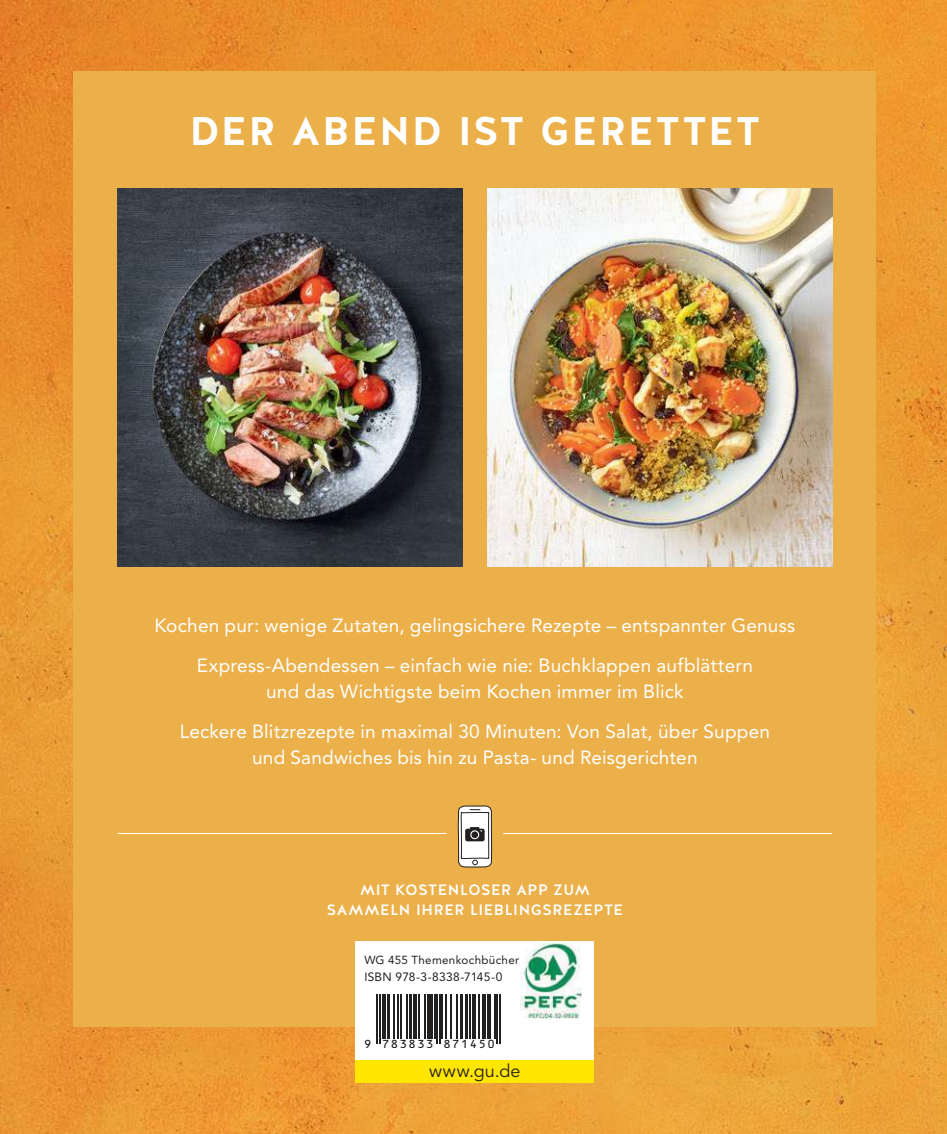
<style>
.page{position:relative;width:947px;height:1134px;background:#fff}
.page>*{position:absolute;margin:0;border:0;box-sizing:border-box;transform-origin:0 0}
.t1{font:700 40px "Halis GR";letter-spacing:.055em;color:#fff}
.t2{font:19px/40.2px "Avenir LT Std";letter-spacing:.01em;color:#fff;text-align:center}
.t3{font:18px "Avenir LT Std";letter-spacing:.025em;color:#221f1f}
.t4{font:500 15px/20px "Halis GR";letter-spacing:.04em;color:#fff;text-align:center}
.t5{font:12px "Avenir LT Std";letter-spacing:.02em;color:#221f1f}
.t6{font:11.6px "Avenir LT Std";letter-spacing:.025em;color:#221f1f}
.t7{font:11.2px "OCRB Std";letter-spacing:.07em;color:#221f1f}
</style>
<div class="page">
<img style="left:0;top:0;width:947px;height:1134px">
<div style="left:74px;top:71px;width:802px;height:955px;background:#ecb04a"></div>
<div style="left:356px;top:941px;width:238px;height:142px;background:#fff"></div>
<div style="left:356px;top:1060px;width:238px;height:23px;background:#ffe600"></div>
<img style="left:521px;top:944px;width:60px;height:75px">
<hr style="left:376px;top:994px;width:2px;height:50px;background:#221f1f">
<hr style="left:379px;top:994px;width:1px;height:50px;background:#221f1f">
<hr style="left:382px;top:994px;width:3px;height:44px;background:#221f1f">
<hr style="left:387px;top:994px;width:2px;height:44px;background:#221f1f">
<hr style="left:393px;top:994px;width:2px;height:44px;background:#221f1f">
<hr style="left:397px;top:994px;width:2px;height:44px;background:#221f1f">
<hr style="left:400px;top:994px;width:1px;height:44px;background:#221f1f">
<hr style="left:406px;top:994px;width:2px;height:44px;background:#221f1f">
<hr style="left:409px;top:994px;width:3px;height:44px;background:#221f1f">
<hr style="left:413px;top:994px;width:4px;height:44px;background:#221f1f">
<hr style="left:418px;top:994px;width:1px;height:44px;background:#221f1f">
<hr style="left:425px;top:994px;width:1px;height:44px;background:#221f1f">
<div style="left:427px;top:994px;width:5px;height:44px;background:#221f1f"></div>
<hr style="left:434px;top:994px;width:1px;height:44px;background:#221f1f">
<hr style="left:436px;top:994px;width:2px;height:50px;background:#221f1f">
<hr style="left:439px;top:994px;width:1px;height:50px;background:#221f1f">
<hr style="left:442px;top:994px;width:1px;height:44px;background:#221f1f">
<hr style="left:446px;top:994px;width:1px;height:44px;background:#221f1f">
<hr style="left:451px;top:994px;width:1px;height:44px;background:#221f1f">
<hr style="left:456px;top:994px;width:1px;height:44px;background:#221f1f">
<hr style="left:460px;top:994px;width:2px;height:44px;background:#221f1f">
<hr style="left:465px;top:994px;width:3px;height:44px;background:#221f1f">
<hr style="left:469px;top:994px;width:1px;height:44px;background:#221f1f">
<hr style="left:472px;top:994px;width:4px;height:44px;background:#221f1f">
<hr style="left:478px;top:994px;width:1px;height:44px;background:#221f1f">
<hr style="left:482px;top:994px;width:4px;height:44px;background:#221f1f">
<hr style="left:487px;top:994px;width:4px;height:44px;background:#221f1f">
<hr style="left:494px;top:994px;width:1px;height:44px;background:#221f1f">
<hr style="left:496px;top:994px;width:2px;height:50px;background:#221f1f">
<hr style="left:499px;top:994px;width:1px;height:50px;background:#221f1f">
<img style="left:488px;top:189px;width:344px;height:378px">
<img style="left:118px;top:189px;width:344px;height:378px">
<svg style="left:458px;top:805px;width:34px;height:62px;background:#c4c1bf"></svg>
<div style="left:470px;top:830px;width:9px;height:9px;border:1px solid #fff;border-radius:50%"></div>
<hr style="left:118px;top:833px;width:328px;height:1px;background:#fff">
<hr style="left:503px;top:833px;width:329px;height:1px;background:#fff">
<h1 class="t1" style="left:189px;top:108px;width:572px">DER ABEND IST GERETTET</h1>
<p class="t2" style="left:154px;top:607px;width:642px">Kochen pur: wenige Zutaten, gelingsichere Rezepte – entspannter Genuss<br>Express-Abendessen – einfach wie nie: Buchklappen aufblättern</p>
<p class="t2" style="left:180px;top:673px;width:592px">und das Wichtigste beim Kochen immer im Blick<br>Leckere Blitzrezepte in maximal 30 Minuten: Von Salat, über Suppen</p>
<p class="t2" style="left:252px;top:739px;width:447px">und Sandwiches bis hin zu Pasta- und Reisgerichten</p>
<p class="t4" style="left:327px;top:879px;width:298px">MIT KOSTENLOSER APP ZUM<br>SAMMELN IHRER LIEBLINGSREZEPTE</p>
<p class="t6" style="left:364px;top:955px;width:156px">WG 455 Themenkochbücher</p>
<p class="t5" style="left:364px;top:971px;width:140px">ISBN 978-3-8338-7145-0</p>
<p class="t7" style="left:364px;top:1038px;width:133px">9 783833 871450</p>
<p class="t3" style="left:429px;top:1063px;width:93px">www.gu.de</p>
</div>
